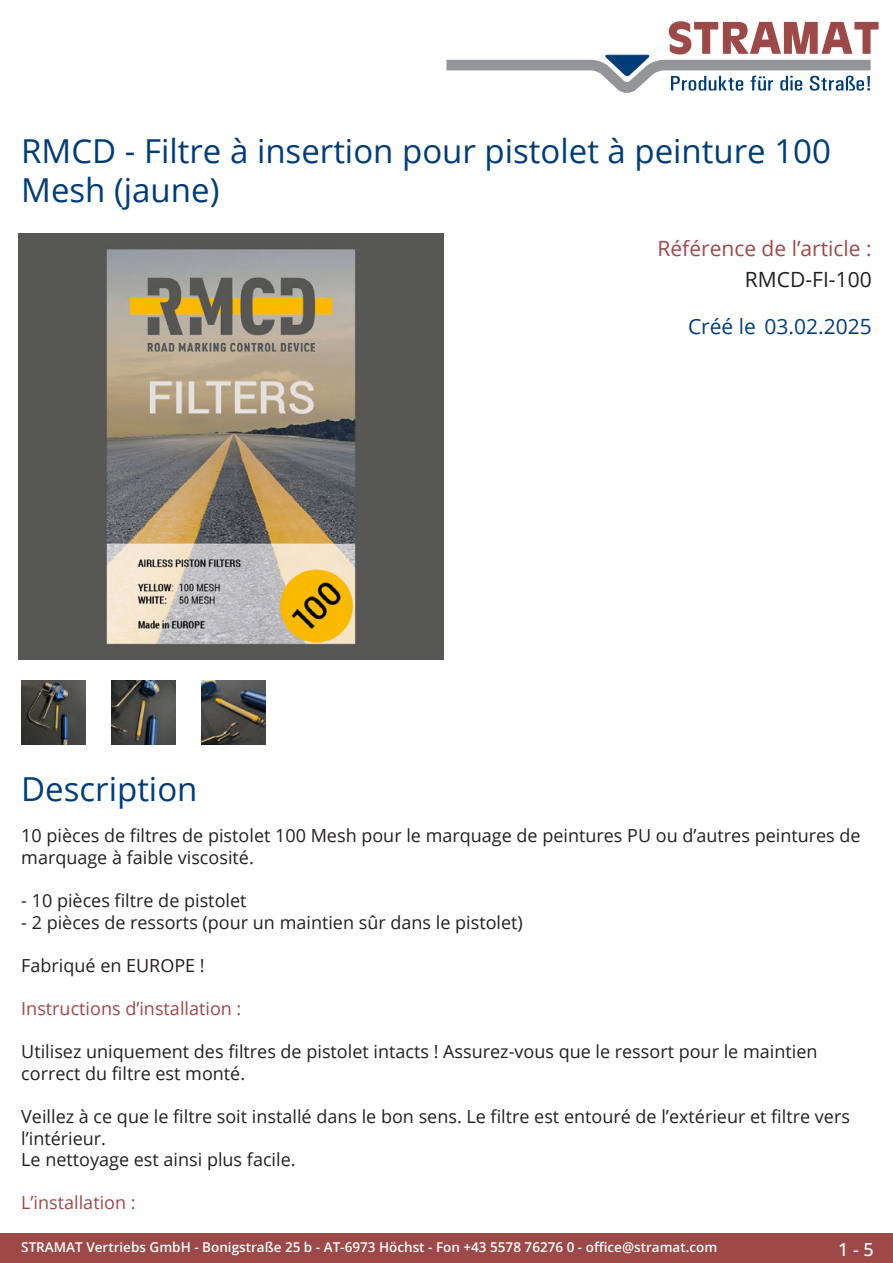
<style>
.page{position:relative;width:893px;height:1263px;background:#fff}
.page>*{position:absolute;margin:0;border:0;box-sizing:border-box;transform-origin:0 0}
.Produkttitel{font:33px/39.6px "Open Sans";color:#003d78}
.TechDaten_Überschrif{font:21px "Open Sans";color:#9c4948}
.Erstellungsdatum{font:21px "Open Sans";color:#003d78}
.TechDaten_Inhalt{font:21px "Open Sans";color:#231f20}
.Beschreibung_Text{font:18px/21.6px "Open Sans";color:#231f20}
.Beschreibung_Text-2{font:18px "Open Sans";color:#9c4948}
.t1{font:500 18px "Open Sans";color:#fff}
.t2{font:600 13.5px "Open Sans";color:#fff}
</style>
<div class="page">
<div style="left:0;top:1233px;width:893px;height:30px;background:#9c4948"></div>
<svg style="left:446px;top:21px;width:433px;height:72px"></svg>
<img style="left:18px;top:234px;width:425px;height:425px">
<img style="left:21px;top:680px;width:64px;height:64px">
<img style="left:112px;top:680px;width:63px;height:64px">
<img style="left:202px;top:680px;width:64px;height:64px">
<p class="Produkttitel" style="left:21px;top:130px;width:811px">RMCD - Filtre à insertion pour pistolet à peinture 100<br>Mesh (jaune)</p>
<p class="TechDaten_Überschrif" style="left:657px;top:234px;width:216px">Référence de l’article :</p>
<p class="TechDaten_Inhalt" style="left:745px;top:265px;width:128px">RMCD-FI-100</p>
<p class="Erstellungsdatum" style="left:688px;top:312px;width:185px">Créé le 03.02.2025</p>
<p class="Produkttitel" style="left:21px;top:768px;width:178px">Description</p>
<p class="Beschreibung_Text" style="left:21px;top:824px;width:841px">10 pièces de filtres de pistolet 100 Mesh pour le marquage de peintures PU ou d’autres peintures de marquage à faible viscosité.</p>
<p class="Beschreibung_Text" style="left:21px;top:889px;width:227px">- 10 pièces filtre de pistolet</p>
<p class="Beschreibung_Text" style="left:21px;top:911px;width:503px">- 2 pièces de ressorts (pour un maintien sûr dans le pistolet)</p>
<p class="Beschreibung_Text" style="left:21px;top:954px;width:185px">Fabriqué en EUROPE !</p>
<p class="Beschreibung_Text-2" style="left:21px;top:996px;width:222px">Instructions d’installation :</p>
<p class="Beschreibung_Text" style="left:21px;top:1040px;width:798px">Utilisez uniquement des filtres de pistolet intacts ! Assurez-vous que le ressort pour le maintien correct du filtre est monté.</p>
<p class="Beschreibung_Text" style="left:21px;top:1105px;width:830px">Veillez à ce que le filtre soit installé dans le bon sens. Le filtre est entouré de l’extérieur et filtre vers l’intérieur.<br>Le nettoyage est ainsi plus facile.</p>
<p class="Beschreibung_Text-2" style="left:21px;top:1190px;width:116px">L’installation :</p>
<p class="t2" style="left:21px;top:1238px;width:698px">STRAMAT Vertriebs GmbH - Bonigstraße 25 b - AT-6973 Höchst - Fon +43 5578 76276 0 - office@stramat.com</p>
<p class="t1" style="left:838px;top:1237px;width:37px">1 - 5</p>
</div>
